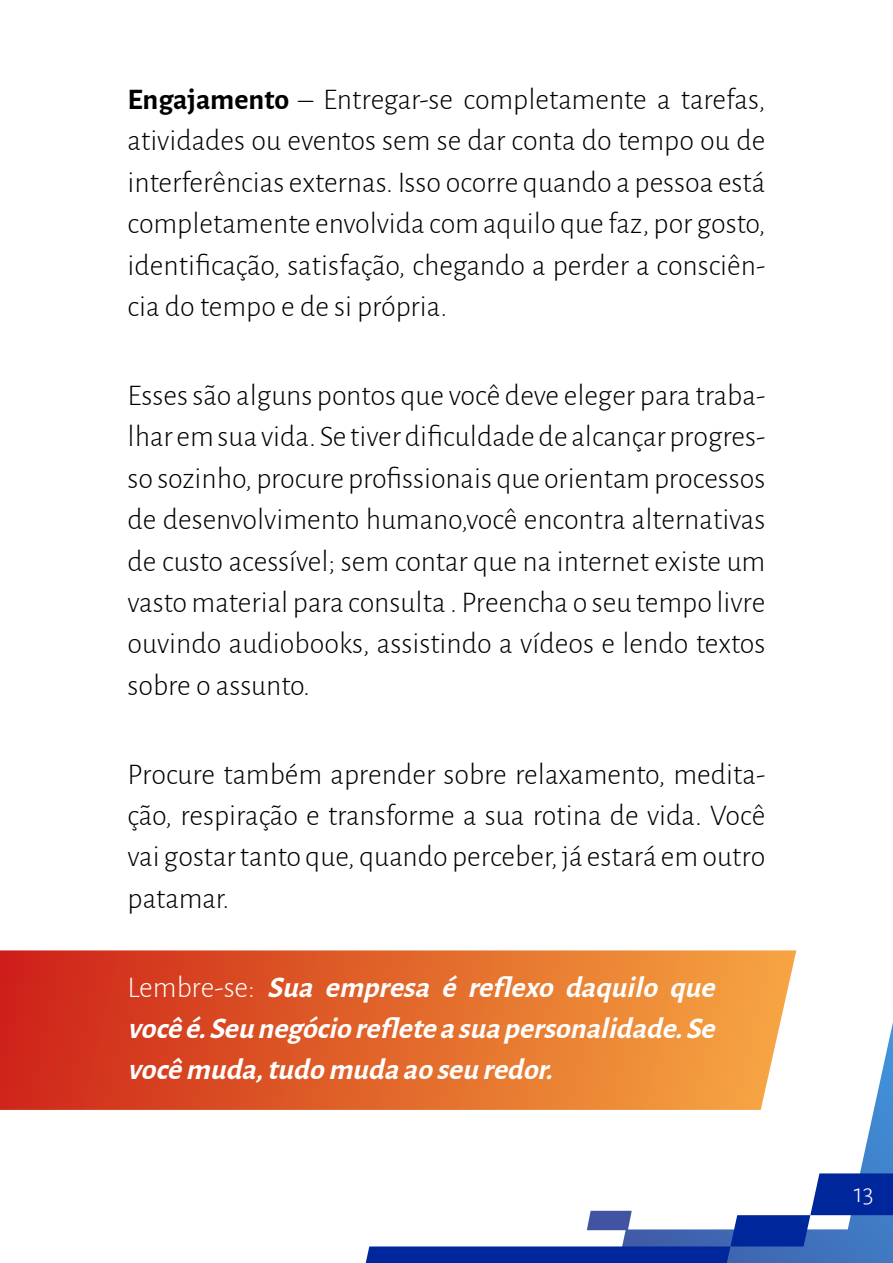
<style>
.page{position:relative;width:893px;height:1263px;background:#fff}
.page>*{position:absolute;margin:0;border:0;box-sizing:border-box;transform-origin:0 0}
.t1{font:300 30px/41.4px "Alegreya Sans";color:#000;text-align:justify}
.t2{font:italic 700 30px/41.4px "Alegreya Sans";color:#fff;text-align:justify}
.t3{font:300 27px "Alegreya Sans";color:#fff}
.s1{font-weight:700}
.s2{font-weight:300;font-style:normal}
</style>
<div class="page">
<svg style="left:796px;top:950px;width:97px;height:223px"></svg>
<svg style="left:366px;top:1173px;width:527px;height:90px"></svg>
<svg style="left:0;top:950px;width:796px;height:160px;background:#e26830"></svg>
<p class="t1" style="left:128px;top:78px;width:639px"><span class="s1">Engajamento</span> – Entregar-se completamente a tarefas, atividades ou eventos sem se dar conta do tempo ou de interferências externas. Isso ocorre quando a pessoa está completamente envolvida com aquilo que faz, por gosto, identificação, satisfação, chegando a perder a consciên&shy;cia do tempo e de si própria.</p>
<p class="t1" style="left:128px;top:373px;width:639px">Esses são alguns pontos que você deve eleger para traba&shy;lhar em sua vida. Se tiver dificuldade de alcançar progres&shy;so sozinho, procure profissionais que orientam processos de desenvolvimento humano,você encontra alternativas de custo acessível; sem contar que na internet existe um vasto material para consulta . Preencha o seu tempo livre ouvindo audiobooks, assistindo a vídeos e lendo textos sobre o assunto.</p>
<p class="t1" style="left:128px;top:752px;width:639px">Procure também aprender sobre relaxamento, medita&shy;ção, respiração e transforme a sua rotina de vida. Você vai gostar tanto que, quando perceber, já estará em outro patamar.</p>
<p class="t2" style="left:128px;top:964px;width:597px"><span class="s2">L e m b r e - s e :</span> Sua empresa é reflexo daquilo que vocêé.Seunegóciorefleteasuapersonalidade.Se vocêmuda,tudomudaaoseuredor.</p>
<p class="t3" style="left:854px;top:1175px;width:21px">13</p>
</div>
